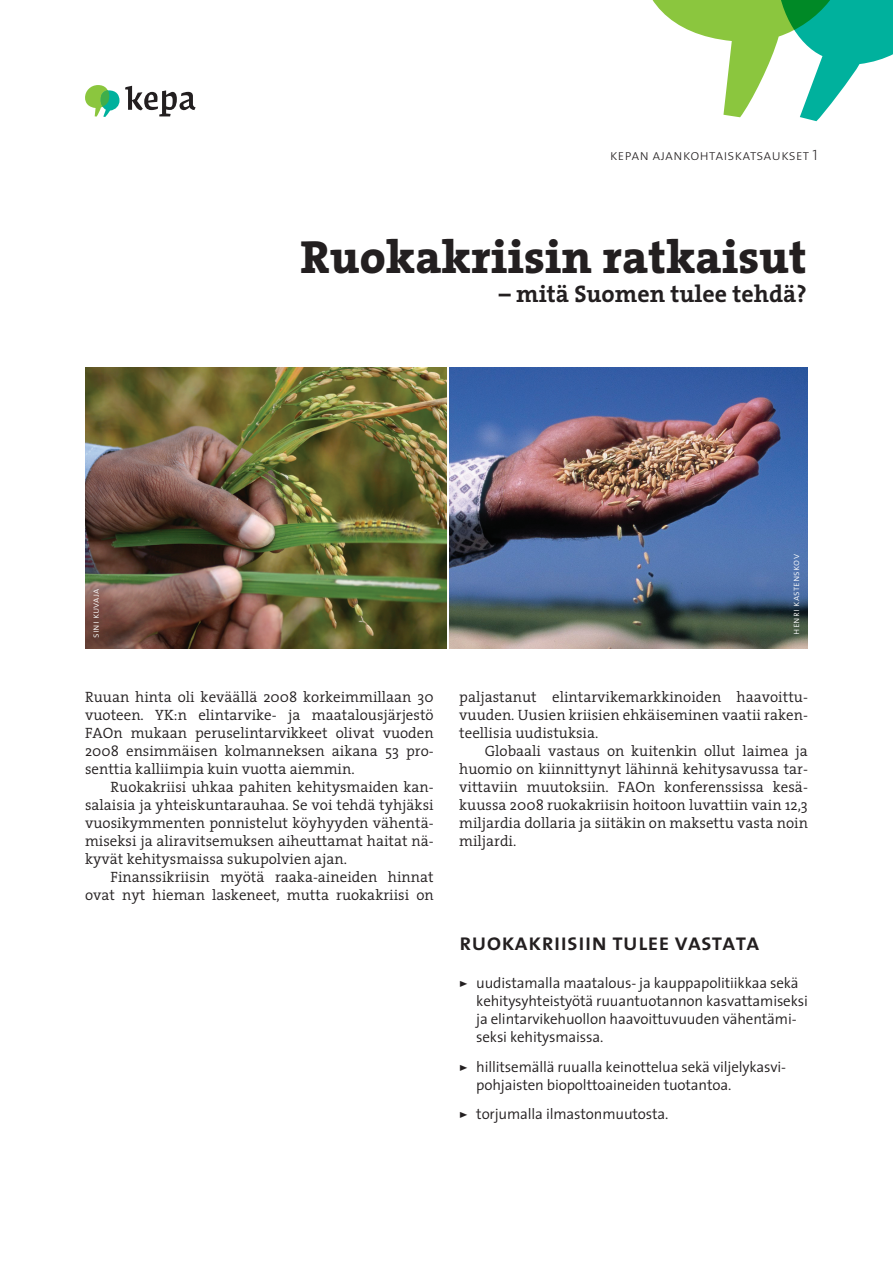
<style>
.page{position:relative;width:893px;height:1263px;background:#fff}
.page>*{position:absolute;margin:0;border:0;box-sizing:border-box;transform-origin:0 0}
.t1{font:800 46.8px "The Serif";color:#231f20}
.t2{font:24px "The Sans Semi Bold Caps";color:#231f20}
.t3{font:700 24px "The Serif";color:#231f20}
.t4{font:300 15px/18px "The Serif";color:#231f20;text-align:justify}
.t5{font:300 15px/18px "The Sans";letter-spacing:-.01em;color:#231f20}
.t6{font:15px "The Sans Extra Light Caps";color:#231f20}
.t7{font:9.9px "The Sans Light Caps";letter-spacing:.015em;color:#fff}
.s1{font-family:"The Sans Bold Caps";font-weight:400;font-size:14.25px}
</style>
<div class="page">
<svg style="left:652px;top:0;width:241px;height:121px"></svg>
<svg style="left:125px;top:86px;width:71px;height:30px"></svg>
<svg style="left:85px;top:85px;width:34px;height:32px"></svg>
<img style="left:85px;top:368px;width:361px;height:280px">
<img style="left:449px;top:368px;width:359px;height:280px">
<p class="t6" style="left:610px;top:143px;width:209px">kepan ajankohtaiskatsaukset 1</p>
<p class="t7" style="left:87px;top:638px;width:51px;rotate:-90deg">sini kuvaja</p>
<h1 class="t1" style="left:300px;top:218px;width:508px">Ruokakriisin ratkaisut</h1>
<h2 class="t3" style="left:499px;top:274px;width:309px">– mitä Suomen tulee tehdä?</h2>
<p class="t7" style="left:788px;top:635px;width:82px;rotate:-90deg">henri kastenskov</p>
<p class="t4" style="left:85px;top:687px;width:350px">Ruuan hinta oli keväällä 2008 korkeimmillaan 30 vuoteen. YK:n elintarvike- ja maatalousjärjestö FAOn mukaan peruselintarvikkeet olivat vuoden 2008 ensimmäisen kolmanneksen aikana 53 pro&shy;senttia kalliimpia kuin vuotta aiemmin.</p>
<p class="t4" style="left:85px;top:777px;width:350px;text-indent:26px">Ruokakriisi uhkaa pahiten kehitysmaiden kan&shy;salaisia ja yhteiskuntarauhaa. Se voi tehdä tyhjäksi vuosikymmenten ponnistelut köyhyyden vähentä&shy;miseksi ja aliravitsemuksen aiheuttamat haitat nä&shy;kyvät kehitysmaissa sukupolvien ajan.</p>
<p class="t4" style="left:85px;top:867px;width:350px;text-align:right">Finanssikriisin myötä raaka-aineiden hinnat ovat nyt hieman laskeneet, mutta ruokakriisi on</p>
<p class="t4" style="left:459px;top:687px;width:350px">paljastanut elintarvikemarkkinoiden haavoittu&shy;vuuden. Uusien kriisien ehkäiseminen vaatii raken&shy;teellisia uudistuksia.</p>
<p class="t4" style="left:459px;top:741px;width:350px;text-indent:26px">Globaali vastaus on kuitenkin ollut laimea ja huomio on kiinnittynyt lähinnä kehitysavussa tar&shy;vittaviin muutoksiin. FAOn konferenssissa kesä&shy;kuussa 2008 ruokakriisin hoitoon luvattiin vain 12,3 miljardia dollaria ja siitäkin on maksettu vasta noin miljardi.</p>
<h2 class="t2" style="left:459px;top:922px;width:302px">ruokakriisiin tulee vastata</h2>
<p class="t5" style="left:476px;top:974px;width:333px;text-indent:-17px"><span class="s1">&gt;</span> uudistamalla maatalous- ja kauppapolitiikkaa sekä kehitysyhteistyötä ruuantuotannon kasvattamiseksi ja elintarvikehuollon haavoittuvuuden vähentämi&shy;seksi kehitysmaissa.</p>
<p class="t5" style="left:476px;top:1057px;width:311px;text-indent:-17px"><span class="s1">&gt;</span> hillitsemällä ruualla keinottelua sekä viljelykasvi&shy;pohjaisten biopolttoaineiden tuotantoa.</p>
<p class="t5" style="left:459px;top:1105px;width:211px"><span class="s1">&gt;</span> torjumalla ilmastonmuutosta.</p>
</div>
